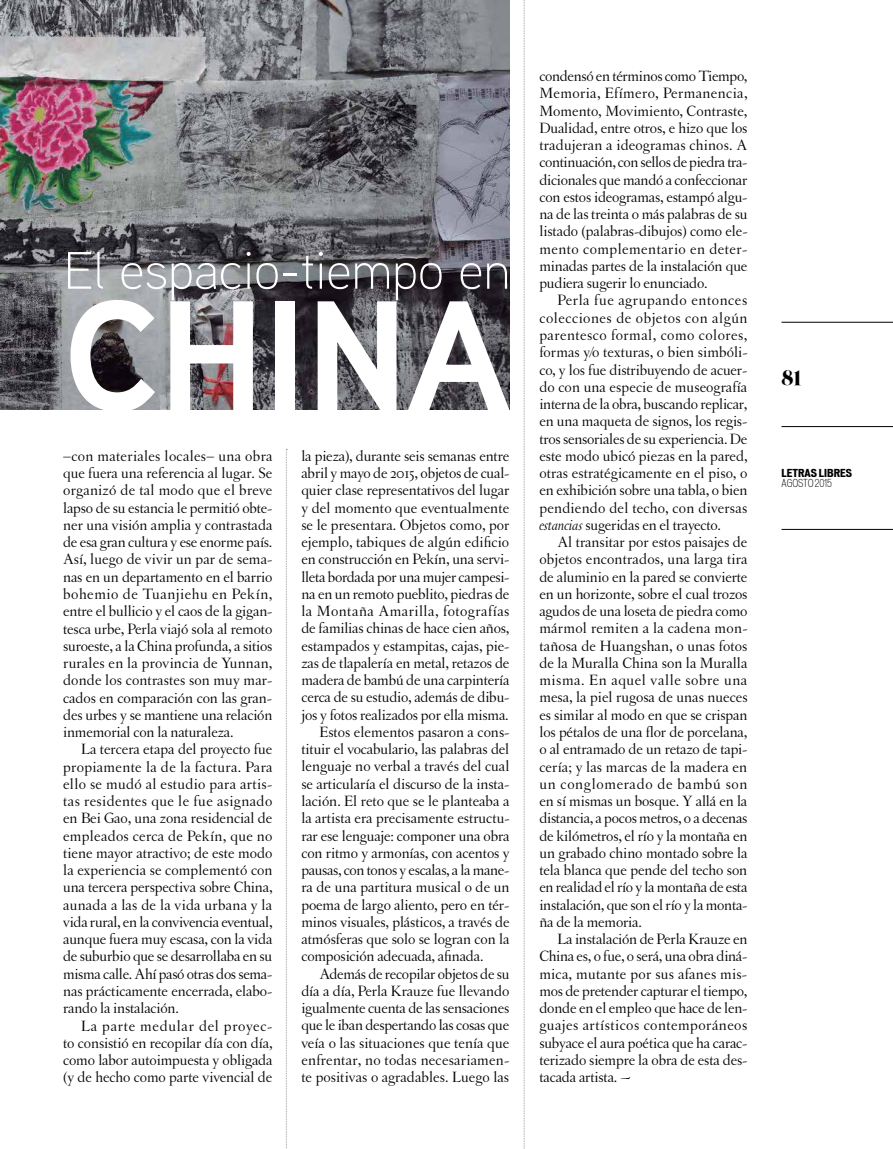
<style>
.page{position:relative;width:893px;height:1149px;background:#fff}
.page>*{position:absolute;margin:0;border:0;box-sizing:border-box;transform-origin:0 0}
.t1{font:700 156px "Aaux Next";color:#fff}
.t2{font:300 52.5px "Aaux Next";color:#fff}
.t3{font:18px "Eloquent JF";color:#000}
.t4{font:15.75px/17.2px "Letras Oldstyle";letter-spacing:-.01em;color:#000;text-align:justify}
.t5{font:15.75px "Letras Oldstyle";letter-spacing:.015em;color:#000}
.t6{font:15.75px "Letras Oldstyle";letter-spacing:.02em;color:#000}
.t7{font:15.75px "Letras Oldstyle";letter-spacing:.03em;color:#000}
.t8{font:700 expanded 10.5px "Vonnes";color:#000}
.t9{font:300 condensed 10.5px "Vonnes";color:#000}
.s1{font-style:italic}
</style>
<div class="page">
<hr style="left:781px;top:322px;width:112px;height:1px;background:#000">
<hr style="left:781px;top:426px;width:112px;height:1px;background:#000">
<hr style="left:781px;top:529px;width:112px;height:1px;background:#000">
<svg style="left:524px;top:0;width:1px;height:1149px"></svg>
<img style="left:1px;top:0;width:508px;height:409px">
<svg style="left:286px;top:449px;width:1px;height:700px"></svg>
<img style="left:0;top:0;width:1px;height:409px">
<h2 class="t2" style="left:64px;top:235px;width:448px">El espacio-tiempo en</h2>
<h1 class="t1" style="left:64px;top:245px;width:447px">CHINA</h1>
<p class="t6" style="left:63px;top:447px;width:211px">–con materiales locales– una obra</p>
<p class="t4" style="left:63px;top:464px;width:211px">que fuera una referencia al lugar. Se organizó de tal modo que el breve lapso de su estancia le permitió obte&shy;ner una visión amplia y contrastada de esa gran cultura y ese enorme país.<br>Así, luego de vivir un par de sema&shy;nas en un departamento en el barrio bohemio de Tuanjiehu en Pekín, entre el bullicio y el caos de la gigan&shy;tesca urbe, Perla viajó sola al remoto suroeste, a la China profunda, a sitios rurales en la provincia de Yunnan, donde los contrastes son muy mar&shy;cados en comparación con las gran&shy;des urbes y se mantiene una relación inmemorial con la naturaleza.</p>
<p class="t4" style="left:63px;top:740px;width:211px;text-indent:18px">La tercera etapa del proyecto fue propiamente la de la factura. Para ello se mudó al estudio para artis&shy;tas residentes que le fue asignado en Bei Gao, una zona residencial de empleados cerca de Pekín, que no tiene mayor atractivo; de este modo la experiencia se complementó con una tercera perspectiva sobre China, aunada a las de la vida urbana y la vida rural, en la convivencia eventual, aunque fuera muy escasa, con la vida de suburbio que se desarrollaba en su misma calle. Ahí pasó otras dos sema&shy;nas prácticamente encerrada, elabo&shy;rando la instalación.</p>
<p class="t4" style="left:63px;top:1016px;width:211px;text-indent:18px">La parte medular del proyec&shy;to consistió en recopilar día con día, como labor autoimpuesta y obligada (y de hecho como parte vivencial de</p>
<p class="t4" style="left:301px;top:447px;width:209px">la pieza), durante seis semanas entre</p>
<p class="t4" style="left:301px;top:464px;width:210px">abril y mayo de 2015, objetos de cual-</p>
<p class="t4" style="left:301px;top:481px;width:210px">quier clase representativos del lugar</p>
<p class="t4" style="left:301px;top:498px;width:209px">y del momento que eventualmente</p>
<p class="t4" style="left:301px;top:516px;width:210px">se le presentara. Objetos como, por</p>
<p class="t4" style="left:301px;top:533px;width:209px">ejemplo, tabiques de algún edificio</p>
<p class="t4" style="left:301px;top:550px;width:210px">en construcción en Pekín, una servi-</p>
<p class="t4" style="left:301px;top:567px;width:210px">lleta bordada por una mujer campesi-</p>
<p class="t4" style="left:301px;top:585px;width:210px">na en un remoto pueblito, piedras de</p>
<p class="t7" style="left:301px;top:602px;width:210px">la Montaña Amarilla, fotografías</p>
<p class="t4" style="left:301px;top:619px;width:210px">de familias chinas de hace cien años,</p>
<p class="t4" style="left:301px;top:636px;width:210px">estampados y estampitas, cajas, pie-</p>
<p class="t4" style="left:301px;top:654px;width:210px">zas de tlapalería en metal, retazos de</p>
<p class="t4" style="left:301px;top:671px;width:210px">madera de bambú de una carpintería</p>
<p class="t4" style="left:301px;top:688px;width:210px">cerca de su estudio, además de dibu-</p>
<p class="t4" style="left:301px;top:705px;width:209px">jos y fotos realizados por ella misma.</p>
<p class="t4" style="left:319px;top:723px;width:192px">Estos elementos pasaron a cons-</p>
<p class="t4" style="left:301px;top:740px;width:209px">tituir el vocabulario, las palabras del</p>
<p class="t4" style="left:301px;top:757px;width:210px">lenguaje no verbal a través del cual</p>
<p class="t4" style="left:301px;top:774px;width:209px">se articularía el discurso de la insta-</p>
<p class="t4" style="left:301px;top:792px;width:210px">lación. El reto que se le planteaba a</p>
<p class="t4" style="left:301px;top:809px;width:210px">la artista era precisamente estructu-</p>
<p class="t4" style="left:301px;top:826px;width:210px">rar ese lenguaje: componer una obra</p>
<p class="t4" style="left:301px;top:843px;width:210px">con ritmo y armonías, con acentos y</p>
<p class="t4" style="left:301px;top:861px;width:209px">pausas, con tonos y escalas, a la mane-</p>
<p class="t4" style="left:301px;top:878px;width:210px">ra de una partitura musical o de un</p>
<p class="t4" style="left:301px;top:895px;width:210px">poema de largo aliento, pero en tér-</p>
<p class="t4" style="left:301px;top:912px;width:210px">minos visuales, plásticos, a través de</p>
<p class="t4" style="left:301px;top:930px;width:210px">atmósferas que solo se logran con la</p>
<p class="t4" style="left:301px;top:947px;width:184px">composición adecuada, afinada.</p>
<p class="t4" style="left:319px;top:964px;width:192px">Además de recopilar objetos de su</p>
<p class="t4" style="left:301px;top:981px;width:210px">día a día, Perla Krauze fue llevando</p>
<p class="t4" style="left:301px;top:999px;width:209px">igualmente cuenta de las sensaciones</p>
<p class="t4" style="left:301px;top:1016px;width:209px">que le iban despertando las cosas que</p>
<p class="t4" style="left:301px;top:1033px;width:210px">veía o las situaciones que tenía que</p>
<p class="t5" style="left:301px;top:1050px;width:210px">enfrentar, no todas necesariamen-</p>
<p class="t4" style="left:301px;top:1068px;width:209px">te positivas o agradables. Luego las</p>
<p class="t4" style="left:539px;top:67px;width:210px">condensó en términos como Tiempo, Memoria, Efímero, Permanencia, Momento, Movimiento, Contraste, Dualidad, entre otros, e hizo que los tradujeran a ideogramas chinos. A continuación, con sellos de piedra tra&shy;dicionales que mandó a confeccionar con estos ideogramas, estampó algu&shy;na de las treinta o más palabras de su listado (palabras-dibujos) como ele&shy;mento complementario en deter&shy;minadas partes de la instalación que pudiera sugerir lo enunciado.</p>
<p class="t4" style="left:539px;top:292px;width:210px;text-indent:18px">Perla fue agrupando entonces colecciones de objetos con algún parentesco formal, como colores, formas y/o texturas, o bien simbóli&shy;co, y los fue distribuyendo de acuer&shy;do con una especie de museografía interna de la obra, buscando replicar, en una maqueta de signos, los regis&shy;tros sensoriales de su experiencia. De este modo ubicó piezas en la pared, otras estratégicamente en el piso, o en exhibición sobre una tabla, o bien pendiendo del techo, con diversas <span class="s1">estancias</span> sugeridas en el trayecto.</p>
<p class="t4" style="left:539px;top:533px;width:210px;text-indent:18px">Al transitar por estos paisajes de objetos encontrados, una larga tira de aluminio en la pared se convierte en un horizonte, sobre el cual trozos agudos de una loseta de piedra como mármol remiten a la cadena mon&shy;tañosa de Huangshan, o unas fotos de la Muralla China son la Muralla misma. En aquel valle sobre una mesa, la piel rugosa de unas nueces es similar al modo en que se crispan los pétalos de una flor de porcelana, o al entramado de un retazo de tapi&shy;cería; y las marcas de la madera en un conglomerado de bambú son en sí mismas un bosque. Y allá en la distancia, a pocos metros, o a decenas de kilómetros, el río y la montaña en un grabado chino montado sobre la tela blanca que pende del techo son en realidad el río y la montaña de esta instalación, que son el río y la monta&shy;ña de la memoria.</p>
<p class="t4" style="left:539px;top:930px;width:210px;text-indent:18px">La instalación de Perla Krauze en China es, o fue, o será, una obra diná&shy;mica, mutante por sus afanes mis&shy;mos de pretender capturar el tiempo, donde en el empleo que hace de len&shy;guajes artísticos contemporáneos subyace el aura poética que ha carac&shy;terizado siempre la obra de esta des&shy;tacada artista. ~</p>
<p class="t3" style="left:781px;top:366px;width:21px">81</p>
<p class="t8" style="left:781px;top:466px;width:72px">LETRAS LIBRES</p>
<p class="t9" style="left:781px;top:477px;width:52px">AGOSTO 2015</p>
</div>
